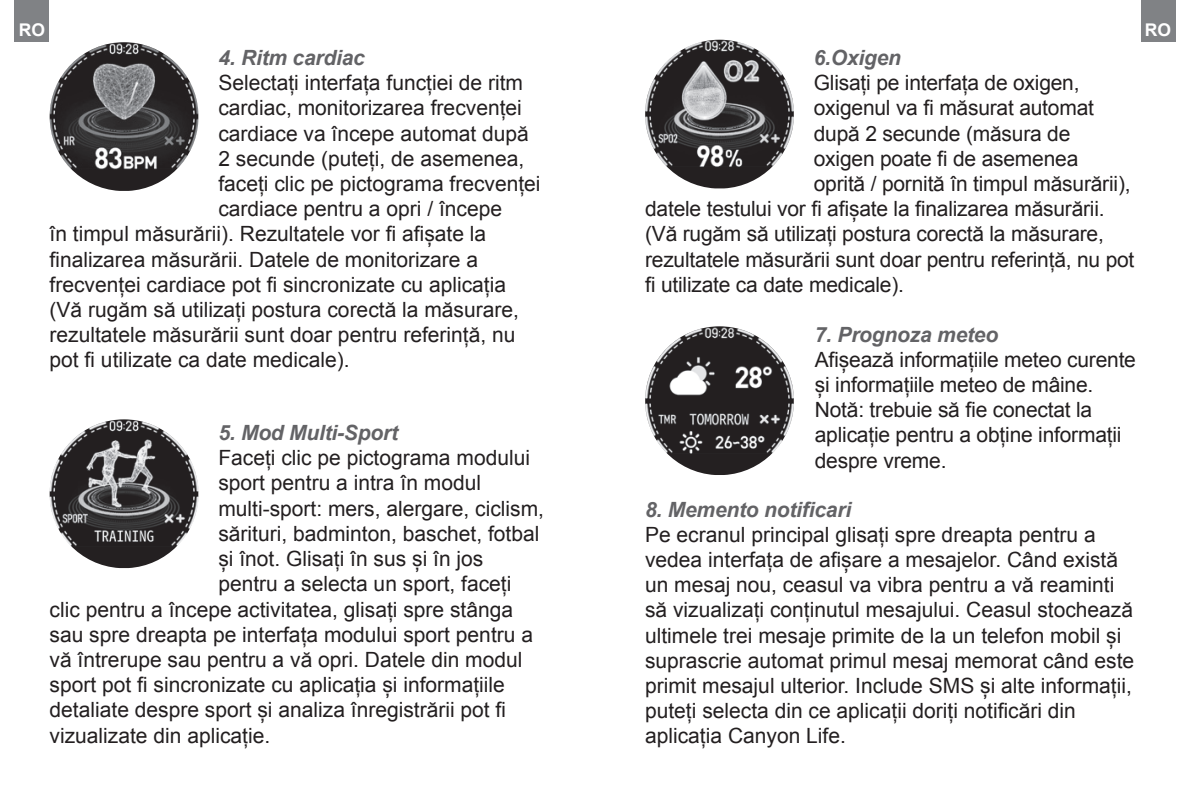
<style>
.page{position:relative;width:1191px;height:794px;background:#fff}
.page>*{position:absolute;margin:0;border:0;box-sizing:border-box;transform-origin:0 0}
.t1{font:21px/25.2px "Arial";color:#231f20}
.t2{font:italic 700 21px "Arial";letter-spacing:-.01em;color:#636366}
.t3{font:700 17.5px "Arial";color:#fff}
</style>
<div class="page">
<div style="left:15px;top:0;width:34px;height:42px;background:#808285"></div>
<div style="left:1141px;top:0;width:34px;height:42px;background:#808285"></div>
<img style="left:50px;top:42px;width:148px;height:149px;border-radius:72px">
<img style="left:50px;top:419px;width:148px;height:149px;border-radius:72px">
<img style="left:645px;top:40px;width:149px;height:148px;border-radius:72px">
<img style="left:645px;top:326px;width:149px;height:149px;border-radius:72px">
<p class="t3" style="left:19px;top:17px;width:14px">RO</p>
<p class="t2" style="left:218px;top:44px;width:148px">4. Ritm cardiac</p>
<p class="t1" style="left:218px;top:70px;width:306px">Selectați interfața funcției de ritm</p>
<p class="t1" style="left:218px;top:95px;width:305px">cardiac, monitorizarea frecvenței</p>
<p class="t1" style="left:218px;top:120px;width:312px">cardiace va începe automat după</p>
<p class="t1" style="left:218px;top:146px;width:307px">2 secunde (puteți, de asemenea,</p>
<p class="t1" style="left:218px;top:171px;width:324px">faceți clic pe pictograma frecvenței</p>
<p class="t1" style="left:218px;top:196px;width:285px">cardiace pentru a opri / începe</p>
<p class="t1" style="left:50px;top:221px;width:438px">în timpul măsurării). Rezultatele vor fi afișate la</p>
<p class="t1" style="left:50px;top:246px;width:430px">finalizarea măsurării. Datele de monitorizare a</p>
<p class="t1" style="left:50px;top:272px;width:458px">frecvenței cardiace pot fi sincronizate cu aplicația</p>
<p class="t1" style="left:50px;top:297px;width:471px">(Vă rugăm să utilizați postura corectă la măsurare,</p>
<p class="t1" style="left:50px;top:322px;width:467px">rezultatele măsurării sunt doar pentru referință, nu</p>
<p class="t1" style="left:50px;top:347px;width:301px">pot fi utilizate ca date medicale).</p>
<p class="t2" style="left:218px;top:419px;width:181px">5. Mod Multi-Sport</p>
<p class="t1" style="left:218px;top:445px;width:313px">Faceți clic pe pictograma modului</p>
<p class="t1" style="left:218px;top:470px;width:264px">sport pentru a intra în modul</p>
<p class="t1" style="left:218px;top:495px;width:327px">multi-sport: mers, alergare, ciclism,</p>
<p class="t1" style="left:218px;top:521px;width:322px">sărituri, badminton, baschet, fotbal</p>
<p class="t1" style="left:218px;top:546px;width:266px">și înot. Glisați în sus și în jos</p>
<p class="t1" style="left:218px;top:571px;width:294px">pentru a selecta un sport, faceți</p>
<p class="t1" style="left:50px;top:596px;width:465px">clic pentru a începe activitatea, glisați spre stânga</p>
<p class="t1" style="left:50px;top:621px;width:485px">sau spre dreapta pe interfața modului sport pentru a</p>
<p class="t1" style="left:50px;top:647px;width:474px">vă întrerupe sau pentru a vă opri. Datele din modul</p>
<p class="t1" style="left:50px;top:672px;width:457px">sport pot fi sincronizate cu aplicația și informațiile</p>
<p class="t1" style="left:50px;top:697px;width:458px">detaliate despre sport și analiza înregistrării pot fi</p>
<p class="t1" style="left:50px;top:722px;width:222px">vizualizate din aplicație.</p>
<p class="t2" style="left:814px;top:44px;width:89px">6.Oxigen</p>
<p class="t1" style="left:814px;top:70px;width:267px">Glisați pe interfața de oxigen,</p>
<p class="t1" style="left:814px;top:95px;width:282px">oxigenul va fi măsurat automat</p>
<p class="t1" style="left:814px;top:120px;width:258px">după 2 secunde (măsura de</p>
<p class="t1" style="left:814px;top:146px;width:266px">oxigen poate fi de asemenea</p>
<p class="t1" style="left:814px;top:171px;width:318px">oprită / pornită în timpul măsurării),</p>
<p class="t1" style="left:645px;top:196px;width:461px">datele testului vor fi afișate la finalizarea măsurării.</p>
<p class="t1" style="left:645px;top:221px;width:460px">(Vă rugăm să utilizați postura corectă la măsurare,</p>
<p class="t1" style="left:645px;top:246px;width:491px">rezultatele măsurării sunt doar pentru referință, nu pot</p>
<p class="t1" style="left:645px;top:272px;width:260px">fi utilizate ca date medicale).</p>
<p class="t2" style="left:815px;top:320px;width:185px">7. Prognoza meteo</p>
<p class="t1" style="left:815px;top:347px;width:323px">Afișează informațiile meteo curente și informațiile meteo de mâine.<br>Notă: trebuie să fie conectat la aplicație pentru a obține informații despre vreme.</p>
<p class="t2" style="left:645px;top:495px;width:208px">8. Memento notificari</p>
<p class="t1" style="left:645px;top:521px;width:490px">Pe ecranul principal glisați spre dreapta pentru a vedea interfața de afișare a mesajelor. Când există un mesaj nou, ceasul va vibra pentru a vă reaminti să vizualizați conținutul mesajului. Ceasul stochează ultimele trei mesaje primite de la un telefon mobil și suprascrie automat primul mesaj memorat când este primit mesajul ulterior. Include SMS și alte informații, puteți selecta din ce aplicații doriți notificări din aplicația Canyon Life.</p>
<p class="t3" style="left:1144px;top:17px;width:14px">RO</p>
</div>
